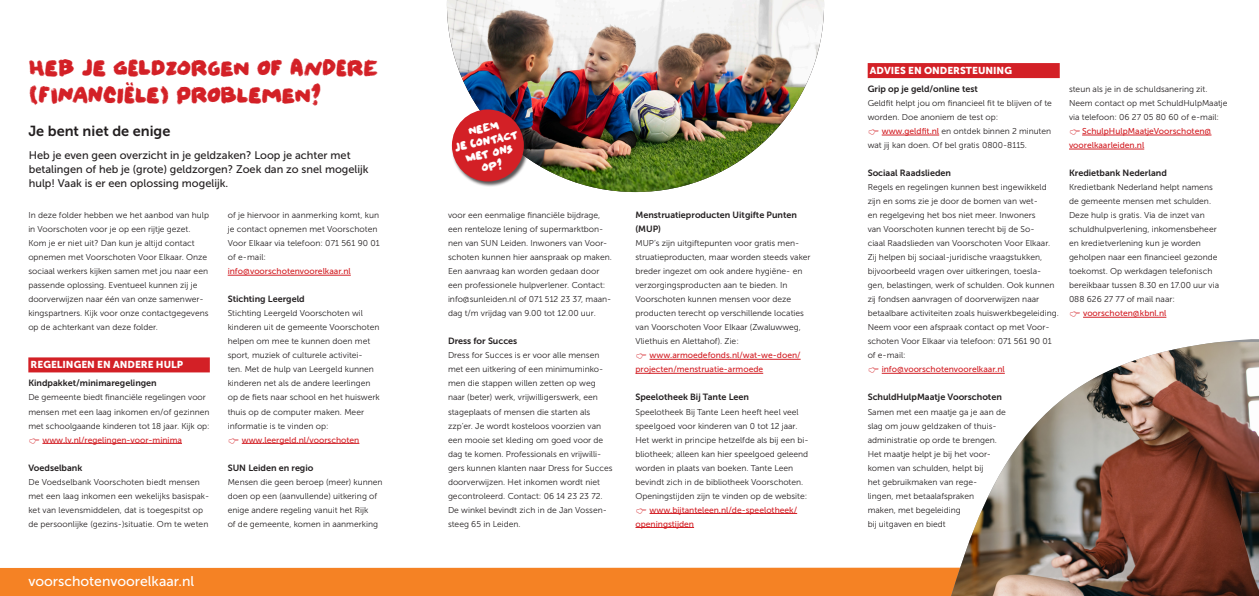
<style>
.page{position:relative;width:1259px;height:596px;background:#fff}
.page>*{position:absolute;margin:0;border:0;box-sizing:border-box;transform-origin:0 0}
.t1{font:23px/27.6px "Felt Noisy";color:#d32026}
.t2{font:14.5px "Museo Sans 700";color:#231f20}
.t3{font:14px "Museo Sans 500";color:#fff}
.t4{font:12.1px/12.9px "Felt Noisy";color:#fff;text-align:center;scale:.95 1}
.t5{font:11px/14px "Museo Sans 500";color:#231f20}
.Kopje_AlzheimerCafe{font:10px "Museo Sans 900";color:#fff}
.KleinerKopje{font:9px/14px "Museo Sans 700";color:#231f20}
.t6{font:8.5px/14px "Museo Sans 300";color:#231f20}
.t7{font:8.5px/14px "Museo Sans 500";color:#d32026}
.s1{font-family:"Museo Sans 500";color:#d32026}
</style>
<div class="page">
<div style="left:0;top:567px;width:948px;height:28px;background:#f58224"></div>
<img style="left:951px;top:341px;width:308px;height:254px">
<div style="left:28px;top:357px;width:182px;height:15px;background:#d32026"></div>
<hr style="left:42px;top:443px;width:140px;height:1px;background:#d32026">
<hr style="left:228px;top:275px;width:123px;height:1px;background:#d32026">
<hr style="left:242px;top:443px;width:117px;height:1px;background:#d32026">
<hr style="left:649px;top:359px;width:151px;height:1px;background:#d32026">
<hr style="left:635px;top:373px;width:128px;height:1px;background:#d32026">
<hr style="left:649px;top:513px;width:148px;height:1px;background:#d32026">
<hr style="left:635px;top:527px;width:59px;height:1px;background:#d32026">
<div style="left:867px;top:63px;width:192px;height:15px;background:#d32026"></div>
<hr style="left:881px;top:135px;width:58px;height:1px;background:#d32026">
<hr style="left:881px;top:373px;width:124px;height:1px;background:#d32026">
<img style="left:447px;top:0;width:377px;height:192px">
<hr style="left:1083px;top:317px;width:83px;height:1px;background:#d32026">
<hr style="left:1082px;top:135px;width:129px;height:1px;background:#d32026">
<hr style="left:1069px;top:149px;width:75px;height:1px;background:#d32026">
<div style="left:451px;top:109px;width:78px;height:78px;background:#231f20;opacity:.75"></div>
<div style="left:452px;top:109px;width:72px;height:72px;background:#d32026;border-radius:50%"></div>
<p class="t1" style="left:29px;top:53px;width:351px">HEB JE GELDZORGEN OF ANDERE (FINANCIËLE) PROBLEMEN?</p>
<p class="t2" style="left:28px;top:123px;width:144px">Je bent niet de enige</p>
<p class="t5" style="left:29px;top:148px;width:341px">Heb je even geen overzicht in je geldzaken? Loop je achter met betalingen of heb je (grote) geldzorgen? Zoek dan zo snel mogelijk hulp! Vaak is er een oplossing mogelijk.</p>
<p class="t6" style="left:228px;top:208px;width:154px">of je hiervoor in aanmerking komt, kun je contact opnemen met Voorschoten<br>Voor Elkaar via telefoon: 071 561 90 01 of e-mail: <span class="s1">info@voorschotenvoorelkaar.nl</span></p>
<p class="KleinerKopje" style="left:228px;top:292px;width:78px">Stichting Leergeld</p>
<p class="t6" style="left:228px;top:306px;width:153px">Stichting Leergeld Voorschoten wil kinderen uit de gemeente Voorschoten helpen om mee te kunnen doen met sport, muziek of culturele activitei-<br>ten. Met de hulp van Leergeld kunnen kinderen net als de andere leerlingen op de fiets naar school en het huiswerk thuis op de computer maken. Meer informatie is te vinden op:</p>
<p class="t7" style="left:242px;top:432px;width:119px">www.leergeld.nl/voorschoten</p>
<p class="KleinerKopje" style="left:228px;top:460px;width:87px">SUN Leiden en regio</p>
<p class="t6" style="left:228px;top:474px;width:156px">Mensen die geen beroep (meer) kunnen doen op een (aanvullende) uitkering of enige andere regeling vanuit het Rijk<br>of de gemeente, komen in aanmerking</p>
<p class="t6" style="left:28px;top:208px;width:182px">In deze folder hebben we het aanbod van hulp in Voorschoten voor je op een rijtje gezet.<br>Kom je er niet uit? Dan kun je altijd contact opnemen met Voorschoten Voor Elkaar. Onze sociaal werkers kijken samen met jou naar een passende oplossing. Eventueel kunnen zij je doorverwijzen naar één van onze samenwer&shy;kingspartners. Kijk voor onze contactgegevens op de achterkant van deze folder.</p>
<p class="Kopje_AlzheimerCafe" style="left:31px;top:359px;width:154px">REGELINGEN EN ANDERE HULP</p>
<p class="KleinerKopje" style="left:28px;top:376px;width:130px">Kindpakket/minimaregelingen</p>
<p class="t6" style="left:28px;top:390px;width:179px">De gemeente biedt financiële regelingen voor</p>
<p class="t6" style="left:28px;top:404px;width:183px">mensen met een laag inkomen en/of gezinnen</p>
<p class="t6" style="left:28px;top:418px;width:183px">met schoolgaande kinderen tot 18 jaar. Kijk op:</p>
<p class="t7" style="left:42px;top:432px;width:141px">www.lv.nl/regelingen-voor-minima</p>
<p class="KleinerKopje" style="left:28px;top:460px;width:56px">Voedselbank</p>
<p class="t6" style="left:28px;top:474px;width:182px">De Voedselbank Voorschoten biedt mensen met een laag inkomen een wekelijks basispak&shy;ket van levensmiddelen, dat is toegespitst op de persoonlijke (gezins-)situatie. Om te weten</p>
<p class="t3" style="left:28px;top:572px;width:167px">voorschotenvoorelkaar.nl</p>
<p class="t4" style="left:451px;top:128px;width:69px;rotate:-12deg">NEEM<br>JE CONTACT<br>MET ONS<br>OP?</p>
<p class="t6" style="left:448px;top:208px;width:165px">voor een eenmalige financiële bijdrage, een renteloze lening of supermarktbon&shy;nen van SUN Leiden. Inwoners van Voor&shy;schoten kunnen hier aanspraak op maken.<br>Een aanvraag kan worden gedaan door een professionele hulpverlener. Contact: info@sunleiden.nl of 071 512 23 37, maan&shy;dag t/m vrijdag van 9.00 tot 12.00 uur.</p>
<p class="KleinerKopje" style="left:448px;top:334px;width:71px">Dress for Succes</p>
<p class="t6" style="left:448px;top:348px;width:166px">Dress for Succes is er voor alle mensen met een uitkering of een minimuminko&shy;men die stappen willen zetten op weg naar (beter) werk, vrijwilligerswerk, een stageplaats of mensen die starten als zzp’er. Je wordt kosteloos voorzien van een mooie set kleding om goed voor de dag te komen. Professionals en vrijwilli&shy;gers kunnen klanten naar Dress for Succes doorverwijzen. Het inkomen wordt niet gecontroleerd. Contact: 06 14 23 23 72.<br>De winkel bevindt zich in de Jan Vossen&shy;steeg 65 in Leiden.</p>
<p class="KleinerKopje" style="left:635px;top:208px;width:163px">Menstruatieproducten Uitgifte Punten (MUP)</p>
<p class="t6" style="left:635px;top:236px;width:177px">MUP’s zijn uitgiftepunten voor gratis men&shy;struatieproducten, maar worden steeds vaker breder ingezet om ook andere hygiëne- en verzorgingsproducten aan te bieden. In Voorschoten kunnen mensen voor deze producten terecht op verschillende locaties van Voorschoten Voor Elkaar (Zwaluwweg, Vliethuis en Alettahof). Zie:</p>
<p class="t7" style="left:635px;top:348px;width:167px;text-indent:14px">www.armoedefonds.nl/wat-we-doen/ projecten/menstruatie-armoede</p>
<p class="KleinerKopje" style="left:635px;top:390px;width:115px">Speelotheek Bij Tante Leen</p>
<p class="t6" style="left:635px;top:404px;width:165px">Speelotheek Bij Tante Leen heeft heel veel</p>
<p class="t6" style="left:635px;top:418px;width:163px">speelgoed voor kinderen van 0 tot 12 jaar.</p>
<p class="t6" style="left:635px;top:432px;width:175px">Het werkt in principe hetzelfde als bij een bi-</p>
<p class="t6" style="left:635px;top:446px;width:174px">bliotheek; alleen kan hier speelgoed geleend</p>
<p class="t6" style="left:635px;top:460px;width:159px">worden in plaats van boeken. Tante Leen</p>
<p class="t6" style="left:635px;top:474px;width:169px">bevindt zich in de bibliotheek Voorschoten.</p>
<p class="t6" style="left:635px;top:488px;width:173px">Openingstijden zijn te vinden op de website:</p>
<p class="t7" style="left:649px;top:502px;width:149px">www.bijtanteleen.nl/de-speelotheek/</p>
<p class="t7" style="left:635px;top:516px;width:60px">openingstijden</p>
<p class="Kopje_AlzheimerCafe" style="left:870px;top:65px;width:144px">ADVIES EN ONDERSTEUNING</p>
<p class="KleinerKopje" style="left:867px;top:82px;width:112px">Grip op je geld/online test</p>
<p class="t6" style="left:867px;top:96px;width:186px">Geldfit helpt jou om financieel fit te blijven of te</p>
<p class="t6" style="left:867px;top:110px;width:132px">worden. Doe anoniem de test op:</p>
<p class="t6" style="left:881px;top:124px;width:171px"><span class="s1">www.geldfit.nl</span> en ontdek binnen 2 minuten</p>
<p class="t6" style="left:867px;top:138px;width:161px">wat jij kan doen. Of bel gratis 0800-8115.</p>
<p class="KleinerKopje" style="left:867px;top:166px;width:85px">Sociaal Raadslieden</p>
<p class="t6" style="left:867px;top:180px;width:193px">Regels en regelingen kunnen best ingewikkeld zijn en soms zie je door de bomen van wet-<br>en regelgeving het bos niet meer. Inwoners<br>van Voorschoten kunnen terecht bij de So-<br>ciaal Raadslieden van Voorschoten Voor Elkaar.<br>Zij helpen bij sociaal-juridische vraagstukken, bijvoorbeeld vragen over uitkeringen, toesla&shy;gen, belastingen, werk of schulden. Ook kunnen zij fondsen aanvragen of doorverwijzen naar betaalbare activiteiten zoals huiswerkbegeleiding.<br>Neem voor een afspraak contact op met Voor&shy;schoten Voor Elkaar via telefoon: 071 561 90 01 of e-mail:</p>
<p class="t7" style="left:881px;top:362px;width:125px">info@voorschotenvoorelkaar.nl</p>
<p class="KleinerKopje" style="left:867px;top:390px;width:136px">SchuldHulpMaatje Voorschoten</p>
<p class="t6" style="left:867px;top:404px;width:140px">Samen met een maatje ga je aan de slag om jouw geldzaken of thuis&shy;administratie op orde te brengen.<br>Het maatje helpt je bij het voor&shy;komen van schulden, helpt bij<br>het gebruikmaken van rege-<br>lingen, met betaalafspraken<br>maken, met begeleiding<br>bij uitgaven en biedt</p>
<p class="t6" style="left:1069px;top:82px;width:160px">steun als je in de schuldsanering zit.<br>Neem contact op met SchuldHulpMaatje via telefoon: 06 27 05 80 60 of e-mail:</p>
<p class="t7" style="left:1069px;top:124px;width:144px;text-indent:13px">SchulpHulpMaatjeVoorschoten@ voorelkaarleiden.nl</p>
<p class="KleinerKopje" style="left:1069px;top:166px;width:99px">Kredietbank Nederland</p>
<p class="t6" style="left:1069px;top:180px;width:145px">Kredietbank Nederland helpt namens</p>
<p class="t6" style="left:1069px;top:194px;width:144px">de gemeente mensen met schulden.</p>
<p class="t6" style="left:1069px;top:208px;width:137px">Deze hulp is gratis. Via de inzet van</p>
<p class="t6" style="left:1069px;top:222px;width:149px">schuldhulpverlening, inkomensbeheer</p>
<p class="t6" style="left:1069px;top:236px;width:133px">en kredietverlening kun je worden</p>
<p class="t6" style="left:1069px;top:250px;width:150px">geholpen naar een financieel gezonde</p>
<p class="t6" style="left:1069px;top:264px;width:145px">toekomst. Op werkdagen telefonisch</p>
<p class="t6" style="left:1069px;top:278px;width:152px">bereikbaar tussen 8.30 en 17.00 uur via</p>
<p class="t6" style="left:1069px;top:292px;width:107px">088 626 27 77 of mail naar:</p>
<p class="t7" style="left:1083px;top:306px;width:85px">voorschoten@kbnl.nl</p>
</div>
